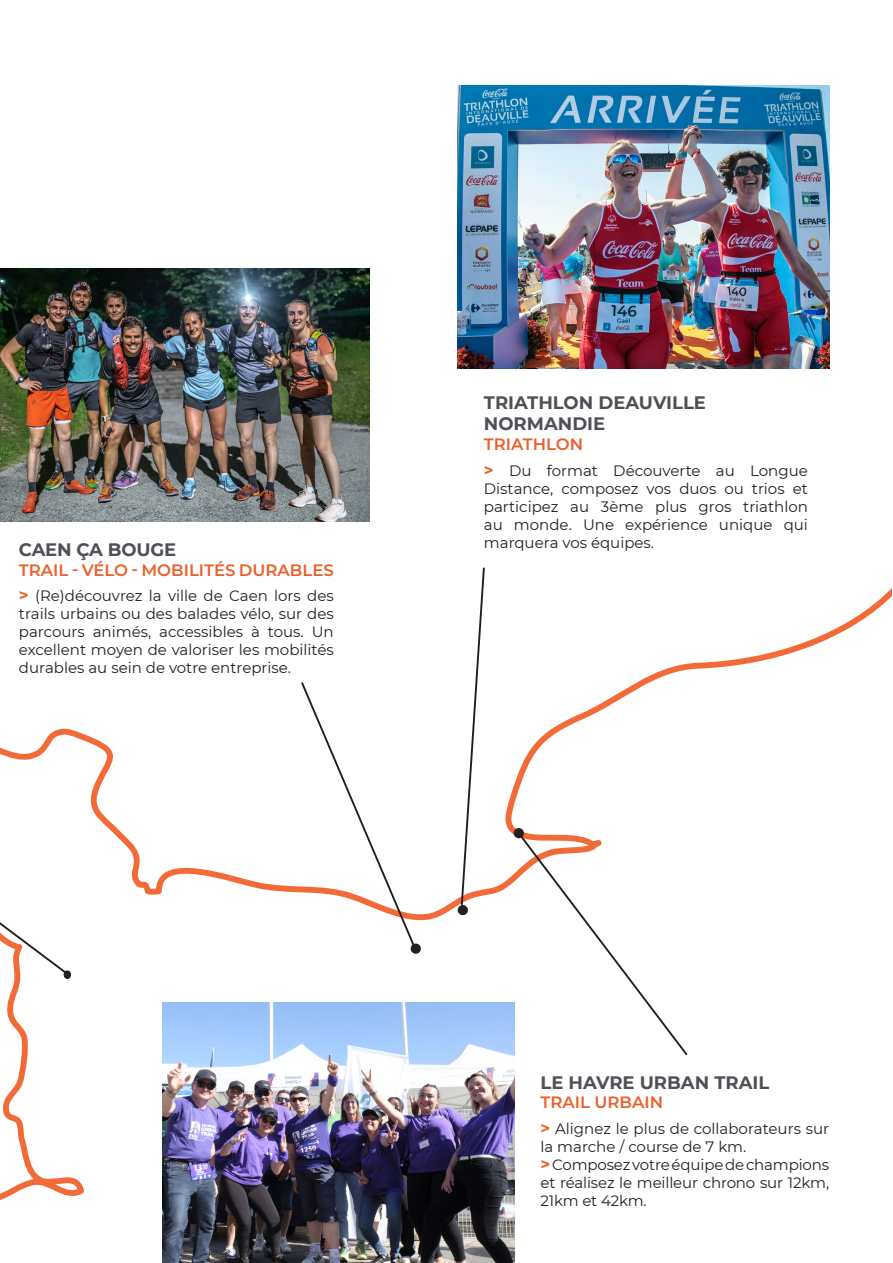
<style>
.page{position:relative;width:893px;height:1263px;background:#fff}
.page>*{position:absolute;margin:0;border:0;box-sizing:border-box;transform-origin:0 0}
.t1{font:700 18px/21.6px "Montserrat";color:#4f4f56}
.t2{font:600 16.5px "Montserrat";color:#eb602d}
.t3{font:15px/18px "Montserrat";color:#231f20;text-align:justify}
.s1{font-weight:700;font-size:16.5px;color:#eb602d}
</style>
<div class="page">
<svg style="left:689px;top:588px;width:203px;height:82px"></svg>
<svg style="left:0;top:728px;width:141px;height:468px"></svg>
<svg style="left:0;top:1152px;width:20px;height:48px"></svg>
<svg style="left:0;top:767px;width:69px;height:209px"></svg>
<div style="left:64px;top:970px;width:7px;height:9px;background:#231f20;border-radius:50%"></div>
<svg style="left:141px;top:567px;width:548px;height:490px"></svg>
<div style="left:411px;top:943px;width:10px;height:11px;background:#231f20;border-radius:50%"></div>
<img style="left:458px;top:85px;width:371px;height:283px">
<img style="left:0;top:269px;width:370px;height:252px">
<img style="left:163px;top:1002px;width:352px;height:261px">
<p class="t1" style="left:19px;top:538px;width:159px">CAEN ÇA BOUGE</p>
<p class="t2" style="left:19px;top:558px;width:316px">TRAIL - VÉLO - MOBILITÉS DURABLES</p>
<p class="t3" style="left:19px;top:586px;width:316px"><span class="s1">&gt;</span> (Re)découvrez la ville de Caen lors des trails urbains ou des balades vélo, sur des parcours animés, accessibles à tous. Un excellent moyen de valoriser les mobilités durables au sein de votre entreprise.</p>
<p class="t1" style="left:484px;top:391px;width:224px">TRIATHLON DEAUVILLE<br>NORMANDIE</p>
<p class="t2" style="left:484px;top:433px;width:101px">TRIATHLON</p>
<p class="t3" style="left:484px;top:461px;width:326px"><span class="s1">&gt;</span> Du format Découverte au Longue Distance, composez vos duos ou trios et participez au 3ème plus gros triathlon au monde. Une expérience unique qui marquera vos équipes.</p>
<p class="t1" style="left:540px;top:1070px;width:230px">LE HAVRE URBAN TRAIL</p>
<p class="t2" style="left:540px;top:1091px;width:124px">TRAIL URBAIN</p>
<p class="t3" style="left:540px;top:1119px;width:290px"><span class="s1">&gt;</span> Alignez le plus de collaborateurs sur la marche / course de 7 km.</p>
<p class="t3" style="left:540px;top:1155px;width:290px"><span class="s1">&gt;</span> Composez votre équipe de champions et réalisez le meilleur chrono sur 12km, 21km et 42km.</p>
</div>
